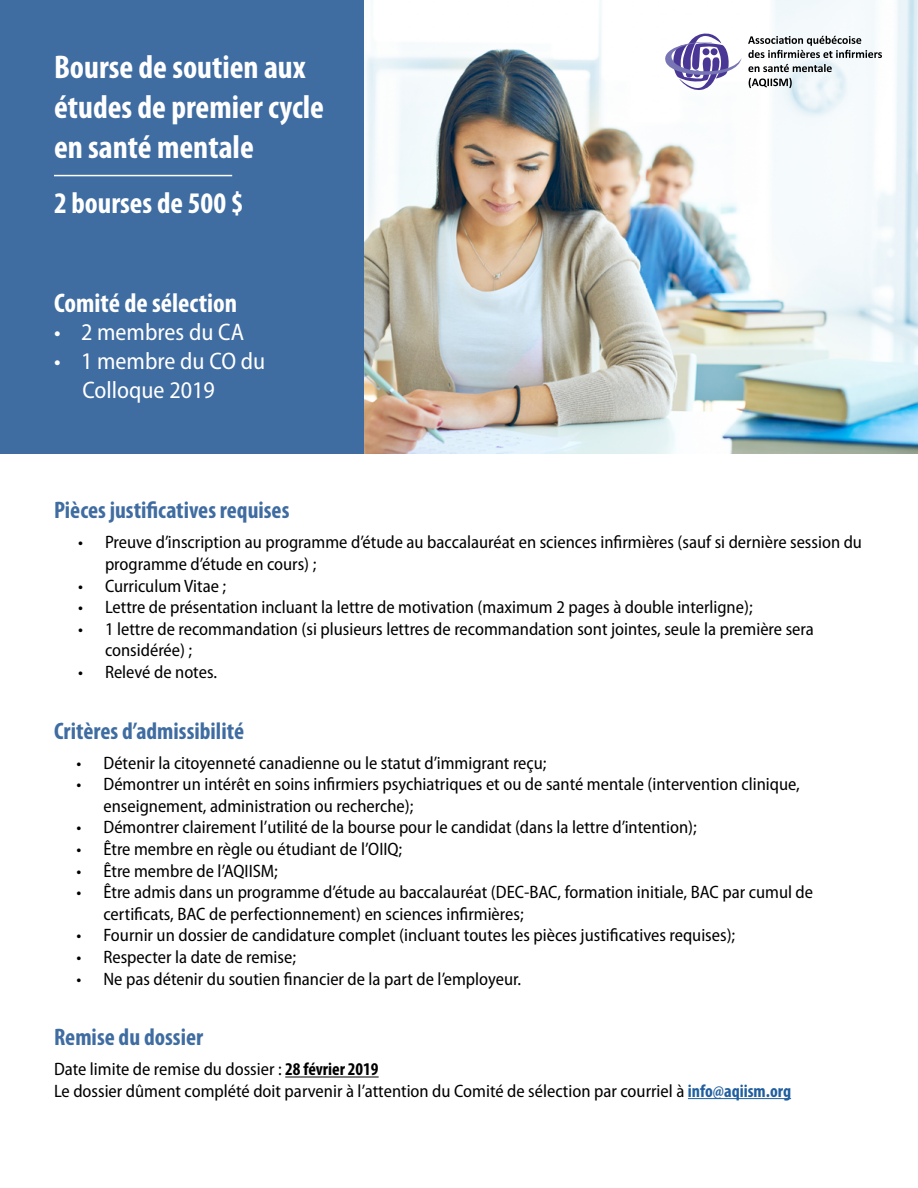
<style>
.page{position:relative;width:918px;height:1188px;background:#fff}
.page>*{position:absolute;margin:0;border:0;box-sizing:border-box;transform-origin:0 0}
.t1{font:700 condensed 33px/39.6px "Myriad Pro";color:#fff}
.t2{font:700 condensed 30px "Myriad Pro";color:#fff}
.t3{font:700 condensed 27px "Myriad Pro";color:#fff}
.t4{font:700 condensed 24px "Myriad Pro";color:#3f6ca1}
.t5{font:semi-condensed 24px/28.8px "Myriad Pro";color:#fff}
.t6{font:semi-condensed 18px/21.6px "Myriad Pro";color:#000}
.s1{font-weight:700;font-stretch:condensed}
.s2{font-weight:700;font-stretch:condensed;color:#215e9e}
</style>
<div class="page">
<img style="left:364px;top:0;width:554px;height:454px">
<div style="left:0;top:0;width:364px;height:454px;background:#3f6ca1"></div>
<svg style="left:660px;top:31px;width:82px;height:61px"></svg>
<svg style="left:748px;top:36px;width:134px;height:22px"></svg>
<svg style="left:748px;top:64px;width:84px;height:8px"></svg>
<svg style="left:749px;top:78px;width:43px;height:10px"></svg>
<hr style="left:54px;top:175px;width:178px;height:1px;background:#fff">
<hr style="left:285px;top:1077px;width:94px;height:1px;background:#000">
<hr style="left:688px;top:1098px;width:103px;height:1px;background:#215e9e">
<h1 class="t1" style="left:54px;top:48px;width:271px">Bourse de soutien aux études de premier cycle en santé mentale</h1>
<h2 class="t2" style="left:54px;top:186px;width:191px">2 bourses de 500 $</h2>
<h3 class="t3" style="left:54px;top:288px;width:185px">Comité de sélection</h3>
<h3 class="t5" style="left:54px;top:318px;width:192px">• 2 membres du CA</h3>
<h3 class="t5" style="left:82px;top:347px;width:184px;text-indent:-28px">• 1 membre du CO du<br>Colloque 2019</h3>
<h3 class="t4" style="left:54px;top:497px;width:237px">Pièces justificatives requises</h3>
<p class="t6" style="left:105px;top:532px;width:759px;text-indent:-27px">• Preuve d’inscription au programme d’étude au baccalauréat en sciences infirmières (sauf si dernière session du programme d’étude en cours) ;</p>
<p class="t6" style="left:78px;top:575px;width:150px">• Curriculum Vitae ;</p>
<p class="t6" style="left:78px;top:597px;width:676px">• Lettre de présentation incluant la lettre de motivation (maximum 2 pages à double interligne);</p>
<p class="t6" style="left:105px;top:618px;width:710px;text-indent:-27px">• 1 lettre de recommandation (si plusieurs lettres de recommandation sont jointes, seule la première sera considérée) ;</p>
<p class="t6" style="left:78px;top:662px;width:141px">• Relevé de notes.</p>
<h3 class="t4" style="left:54px;top:717px;width:192px">Critères d’admissibilité</h3>
<p class="t6" style="left:76px;top:752px;width:472px">• Détenir la citoyenneté canadienne ou le statut d’immigrant reçu;</p>
<p class="t6" style="left:104px;top:774px;width:698px;text-indent:-27px">• Démontrer un intérêt en soins infirmiers psychiatriques et ou de santé mentale (intervention clinique, enseignement, administration ou recherche);</p>
<p class="t6" style="left:76px;top:817px;width:622px">• Démontrer clairement l’utilité de la bourse pour le candidat (dans la lettre d’intention);</p>
<p class="t6" style="left:76px;top:839px;width:327px">• Être membre en règle ou étudiant de l’OIIQ;</p>
<p class="t6" style="left:76px;top:860px;width:203px">• Être membre de l’AQIISM;</p>
<p class="t6" style="left:104px;top:882px;width:711px;text-indent:-27px">• Être admis dans un programme d’étude au baccalauréat (DEC-BAC, formation initiale, BAC par cumul de certificats, BAC de perfectionnement) en sciences infirmières;</p>
<p class="t6" style="left:76px;top:925px;width:660px">• Fournir un dossier de candidature complet (incluant toutes les pièces justificatives requises);</p>
<p class="t6" style="left:76px;top:947px;width:221px">• Respecter la date de remise;</p>
<p class="t6" style="left:76px;top:968px;width:446px">• Ne pas détenir du soutien financier de la part de l’employeur.</p>
<h3 class="t4" style="left:54px;top:1024px;width:151px">Remise du dossier</h3>
<p class="t6" style="left:54px;top:1059px;width:739px">Date limite de remise du dossier : <span class="s1">28 février 2019<br></span>Le dossier dûment complété doit parvenir à l’attention du Comité de sélection par courriel à <span class="s2">info@aqiism.org</span></p>
</div>
